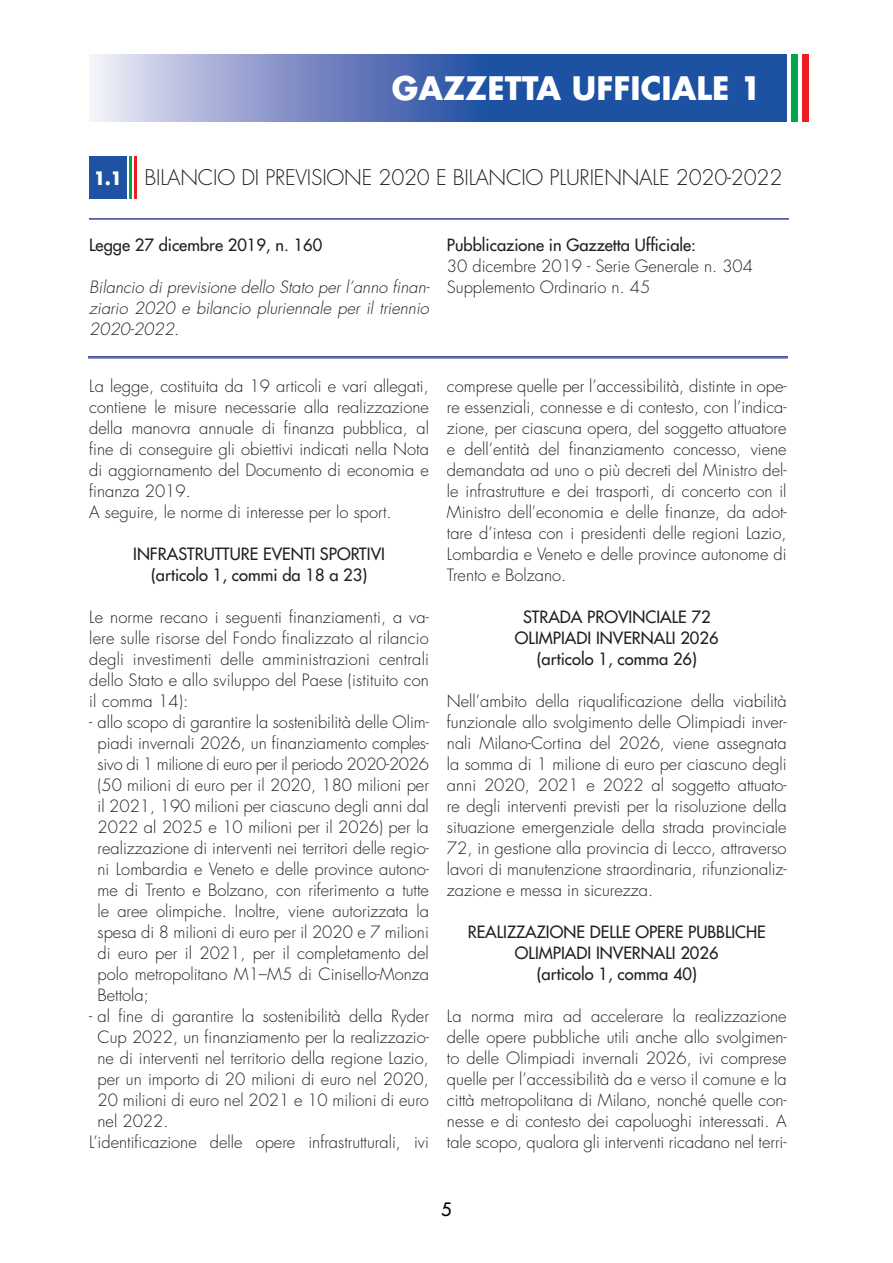
<style>
.page{position:relative;width:893px;height:1263px;background:#fff}
.page>*{position:absolute;margin:0;border:0;box-sizing:border-box;transform-origin:0 0}
.t1{font:700 31.5px "Futura LT";color:#fff}
.t2{font:300 21px "Futura LT";letter-spacing:-.01em;color:#231f20}
.t3{font:18px "Futura LT";color:#000}
.t4{font:300 16.5px/21px "Futura LT";color:#231f20;text-align:justify}
.t5{font:16.5px/21px "Futura LT";color:#231f20;text-align:center}
.t6{font:italic 300 16.5px/21px "Futura LT";color:#231f20;text-align:justify}
.s1{font-weight:700;font-size:18px;color:#fff}
</style>
<div class="page">
<svg style="left:90px;top:218px;width:698px;height:2px"></svg>
<div style="left:89px;top:156px;width:38px;height:43px;background:#1f52a3"></div>
<hr style="left:129px;top:156px;width:3px;height:43px;background:#00a54f">
<hr style="left:134px;top:156px;width:3px;height:43px;background:#ee1d23">
<svg style="left:92px;top:54px;width:695px;height:68px;background:#5878b8"></svg>
<div style="left:791px;top:54px;width:7px;height:68px;background:#00a54f"></div>
<div style="left:803px;top:54px;width:6px;height:68px;background:#ee1d23"></div>
<hr style="left:89px;top:357px;width:698px;height:1px;background:#6c70ac">
<h1 class="t1" style="left:392px;top:67px;width:371px">GAZZETTA UFFICIALE 1</h1>
<p class="t2" style="left:94px;top:165px;width:690px"><span class="s1">1.1</span> BILANCIO DI PREVISIONE 2020 E BILANCIO PLURIENNALE 2020-2022</p>
<p class="t5" style="left:89px;top:234px;width:234px">Legge 27 dicembre 2019, n. 160</p>
<p class="t6" style="left:89px;top:276px;width:342px">Bilancio di previsione dello Stato per l’anno finan&shy;ziario 2020 e bilancio pluriennale per il triennio 2020-2022.</p>
<p class="t5" style="left:447px;top:234px;width:251px">Pubblicazione in Gazzetta Ufficiale:</p>
<p class="t4" style="left:447px;top:255px;width:308px">30 dicembre 2019 - Serie Generale n. 304<br>Supplemento Ordinario n. 45</p>
<p class="t4" style="left:89px;top:376px;width:341px;text-align:left">La legge, costituita da 19 articoli e vari allegati, contiene le misure necessarie alla realizzazione della manovra annuale di finanza pubblica, al fine di conseguire gli obiettivi indicati nella Nota di aggiornamento del Documento di economia e finanza 2019.<br>A seguire, le norme di interesse per lo sport.</p>
<p class="t5" style="left:133px;top:543px;width:253px">INFRASTRUTTURE EVENTI SPORTIVI (articolo 1, commi da 18 a 23)</p>
<p class="t4" style="left:89px;top:607px;width:341px">Le norme recano i seguenti finanziamenti, a va&shy;lere sulle risorse del Fondo finalizzato al rilancio degli investimenti delle amministrazioni centrali dello Stato e allo sviluppo del Paese (istituito con il comma 14):</p>
<p class="t4" style="left:98px;top:712px;width:333px;text-indent:-8px">- allo scopo di garantire la sostenibilità delle Olim&shy;piadi invernali 2026, un finanziamento comples&shy;sivo di 1 milione di euro per il periodo 2020-2026 (50 milioni di euro per il 2020, 180 milioni per il 2021, 190 milioni per ciascuno degli anni dal 2022 al 2025 e 10 milioni per il 2026) per la realizzazione di interventi nei territori delle regio&shy;ni Lombardia e Veneto e delle province autono&shy;me di Trento e Bolzano, con riferimento a tutte le aree olimpiche. Inoltre, viene autorizzata la spesa di 8 milioni di euro per il 2020 e 7 milioni di euro per il 2021, per il completamento del polo metropolitano M1–M5 di Cinisello-Monza Bettola;</p>
<p class="t4" style="left:89px;top:1006px;width:341px">- al fine di garantire la sostenibilità della Ryder</p>
<p class="t4" style="left:98px;top:1027px;width:333px">Cup 2022, un finanziamento per la realizzazio-</p>
<p class="t4" style="left:98px;top:1048px;width:333px">ne di interventi nel territorio della regione Lazio,</p>
<p class="t4" style="left:98px;top:1069px;width:333px">per un importo di 20 milioni di euro nel 2020,</p>
<p class="t4" style="left:98px;top:1090px;width:333px">20 milioni di euro nel 2021 e 10 milioni di euro</p>
<p class="t4" style="left:98px;top:1111px;width:72px">nel 2022.</p>
<p class="t4" style="left:89px;top:1132px;width:341px">L’identificazione delle opere infrastrutturali, ivi</p>
<p class="t4" style="left:447px;top:376px;width:341px">comprese quelle per l’accessibilità, distinte in ope&shy;re essenziali, connesse e di contesto, con l’indica&shy;zione, per ciascuna opera, del soggetto attuatore e dell’entità del finanziamento concesso, viene demandata ad uno o più decreti del Ministro del&shy;le infrastrutture e dei trasporti, di concerto con il Ministro dell’economia e delle finanze, da adot&shy;tare d’intesa con i presidenti delle regioni Lazio, Lombardia e Veneto e delle province autonome di Trento e Bolzano.</p>
<p class="t5" style="left:515px;top:607px;width:205px">STRADA PROVINCIALE 72<br>OLIMPIADI INVERNALI 2026 (articolo 1, comma 26)</p>
<p class="t4" style="left:447px;top:691px;width:341px">Nell’ambito della riqualificazione della viabilità funzionale allo svolgimento delle Olimpiadi inver&shy;nali Milano-Cortina del 2026, viene assegnata la somma di 1 milione di euro per ciascuno degli anni 2020, 2021 e 2022 al soggetto attuato&shy;re degli interventi previsti per la risoluzione della situazione emergenziale della strada provinciale 72, in gestione alla provincia di Lecco, attraverso lavori di manutenzione straordinaria, rifunzionaliz&shy;zazione e messa in sicurezza.</p>
<p class="t5" style="left:468px;top:922px;width:300px">REALIZZAZIONE DELLE OPERE PUBBLICHE<br>OLIMPIADI INVERNALI 2026<br>(articolo 1, comma 40)</p>
<p class="t4" style="left:447px;top:1006px;width:341px">La norma mira ad accelerare la realizzazione delle opere pubbliche utili anche allo svolgimen&shy;to delle Olimpiadi invernali 2026, ivi comprese quelle per l’accessibilità da e verso il comune e la città metropolitana di Milano, nonché quelle con&shy;nesse e di contesto dei capoluoghi interessati. A tale scopo, qualora gli interventi ricadano nel terri-</p>
<p class="t3" style="left:441px;top:1198px;width:12px">5</p>
</div>
